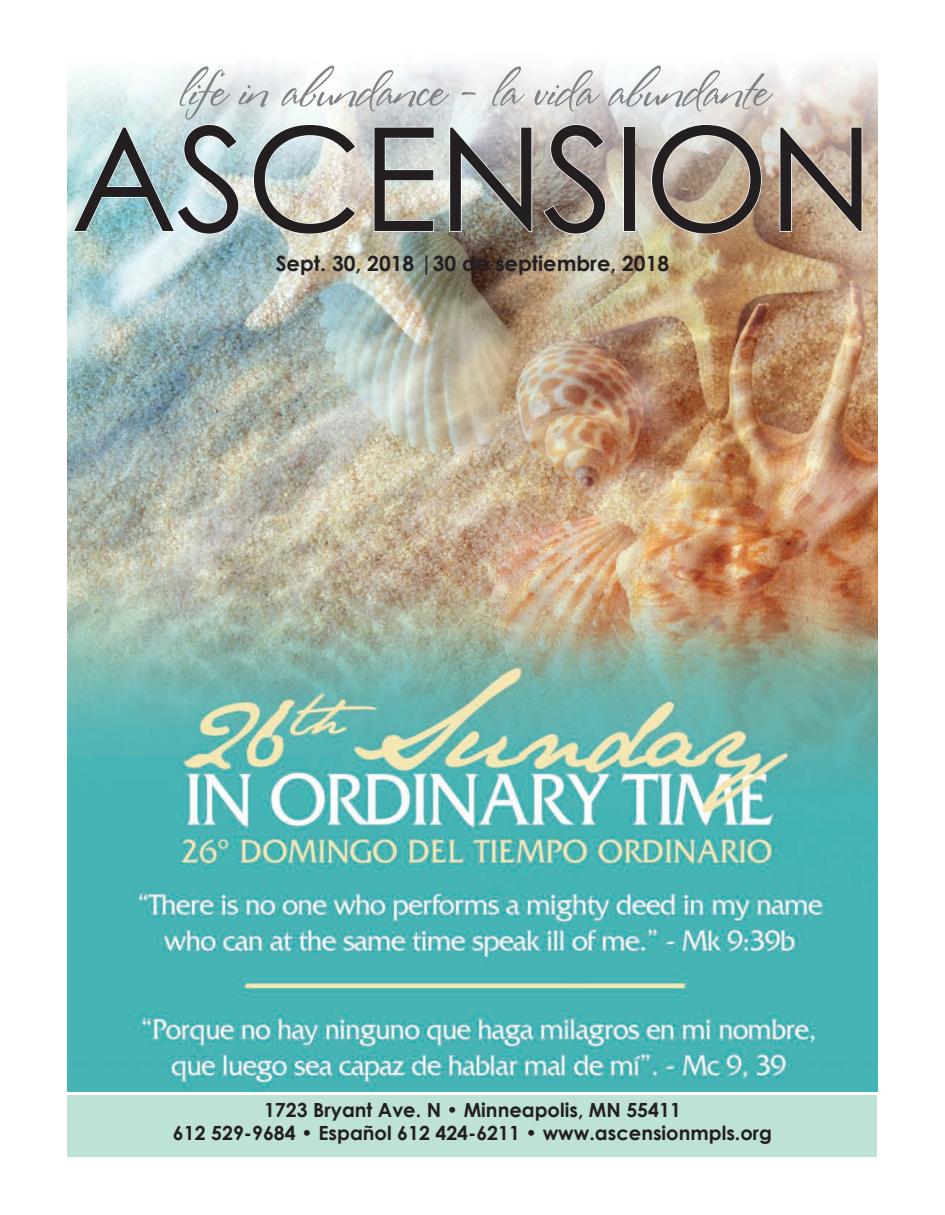
<style>
.page{position:relative;width:945px;height:1215px;background:#fff}
.page>*{position:absolute;margin:0;border:0;box-sizing:border-box;transform-origin:0 0}
.t1{font:144px "Century Gothic";letter-spacing:-.01em;color:#231f20}
.t2{font:51px "Stephanie Marie JF";color:#808285}
.t3{font:700 21px "Century Gothic";color:#231f20}
.t4{font:700 19.5px/22.5px "Century Gothic";color:#231f20;text-align:center}
</style>
<div class="page">
<img style="left:68px;top:64px;width:810px;height:1028px">
<div style="left:68px;top:1096px;width:810px;height:61px;background:#bee2d6"></div>
<svg style="left:72px;top:123px;width:168px;height:112px;background:#bdd9dc"></svg>
<svg style="left:252px;top:123px;width:105px;height:112px;background:#d7dcd6"></svg>
<svg style="left:373px;top:126px;width:62px;height:106px;background:#cecfc7"></svg>
<svg style="left:449px;top:126px;width:84px;height:106px;background:#b7b8b5"></svg>
<svg style="left:542px;top:123px;width:65px;height:112px;background:#b3aaa2"></svg>
<div style="left:623px;top:127px;width:12px;height:105px;border:2px solid #fff"></div>
<svg style="left:651px;top:123px;width:111px;height:112px;background:#c6b6a4"></svg>
<svg style="left:779px;top:126px;width:84px;height:106px;background:#cbb8a6"></svg>
<h2 class="t2" style="left:178px;top:58px;width:590px">life in abundance - la vida abundante</h2>
<h1 class="t1" style="left:71px;top:78px;width:805px">ASCENSION</h1>
<p class="t3" style="left:276px;top:247px;width:395px">Sept. 30, 2018 |30 de septiembre, 2018</p>
<p class="t4" style="left:173px;top:1098px;width:601px">1723 Bryant Ave. N • Minneapolis, MN 55411<br>612 529-9684 • Español 612 424-6211 • www.ascensionmpls.org</p>
</div>
